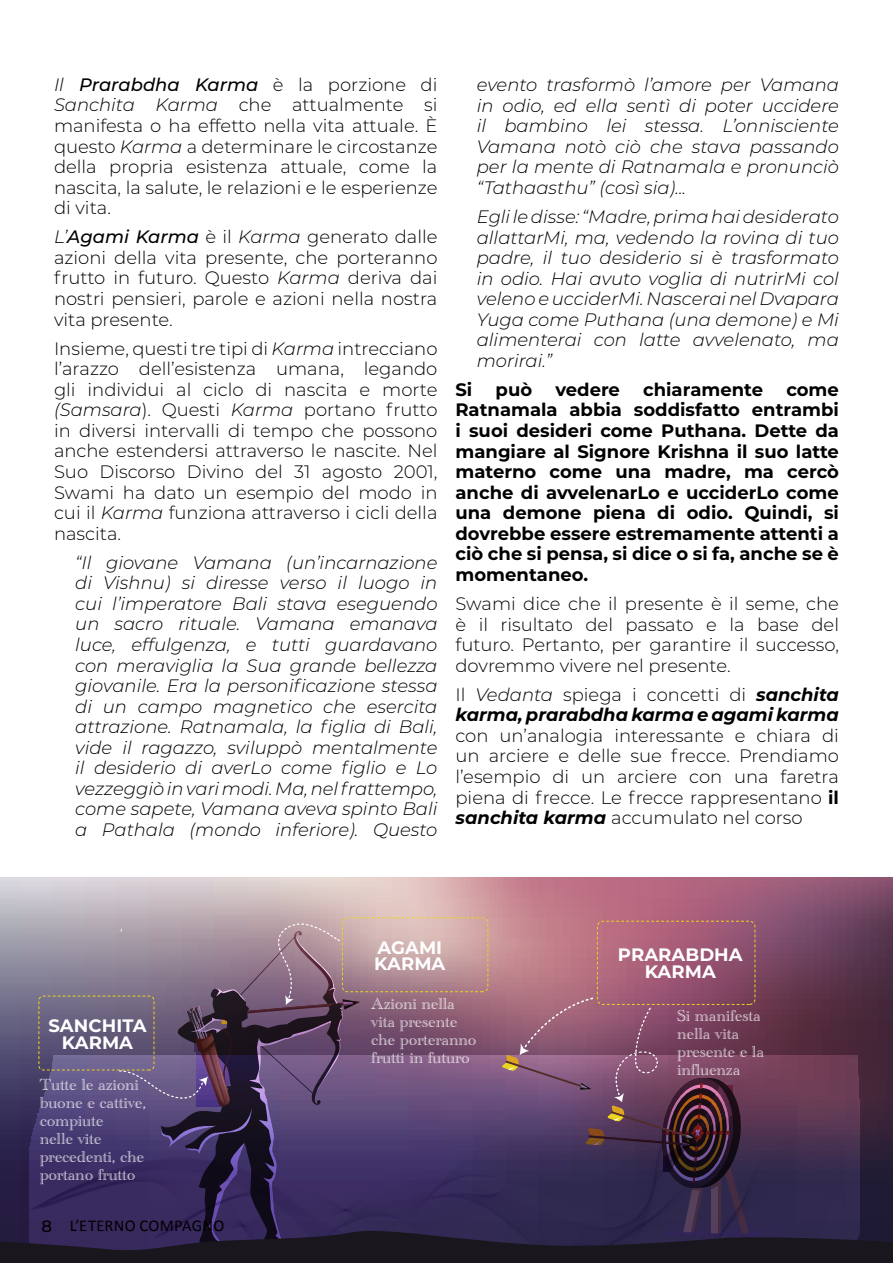
<style>
.page{position:relative;width:893px;height:1263px;background:#fff}
.page>*{position:absolute;margin:0;border:0;box-sizing:border-box;transform-origin:0 0}
.t1{font:300 18px/20.5px "Montserrat";color:#000;text-align:justify}
.t2{font:italic 300 18px/20.5px "Montserrat";color:#000;text-align:justify}
.t3{font:700 18px/20.5px "Montserrat";color:#000;text-align:justify}
.t4{font:italic 700 18px/20.5px "Montserrat";color:#000}
.t5{font:700 18px/16.5px "Montserrat";letter-spacing:.005em;color:#fff;text-align:center}
.t6{font:16.5px/18px "Academy Engraved Let Plain";letter-spacing:.005em;color:#fff}
.t7{font:16.5px "Calibri";letter-spacing:.015em;color:#000}
.s1{font-style:italic}
.s2{font-weight:500;font-style:italic}
.s3{font-weight:300;font-style:normal}
.s4{font-weight:300}
.s5{font-weight:700}
.s6{font-weight:700;font-style:italic}
.s7{font-family:"Montserrat";font-weight:500}
</style>
<div class="page">
<svg style="left:0;top:878px;width:893px;height:45px;background:#be97a3"></svg>
<div style="left:597px;top:921px;width:158px;height:84px;border:1px dashed #ecd51f;border-radius:5px"></div>
<div style="left:342px;top:917px;width:146px;height:75px;border:1px dashed #ecd51f;border-radius:5px"></div>
<svg style="left:0;top:923px;width:893px;height:340px;background:#5e4563"></svg>
<div style="left:31px;top:1209px;width:34px;height:34px;background:#38295c;border-radius:50%"></div>
<p class="t1" style="left:54px;top:74px;width:385px"><span class="s1">Il</span> <span class="s2">Prarabdha Karma</span> è la porzione di <span class="s1">Sanchita Karma</span> che attualmente si manifesta o ha effetto nella vita attuale. È questo <span class="s1">Karma</span> a determinare le circostanze della propria esistenza attuale, come la nascita, la salute, le relazioni e le esperienze di vita.</p>
<p class="t1" style="left:54px;top:226px;width:385px"><span class="s1">L’</span><span class="s2">Agami Karma</span> è il <span class="s1">Karma</span> generato dalle azioni della vita presente, che porteranno frutto in futuro. Questo <span class="s1">Karma</span> deriva dai nostri pensieri, parole e azioni nella nostra vita presente.</p>
<p class="t1" style="left:54px;top:337px;width:385px">Insieme, questi tre tipi di <span class="s1">Karma</span> intrecciano l’arazzo dell’esistenza umana, legando gli individui al ciclo di nascita e morte <span class="s1">(Samsara</span>). Questi <span class="s1">Karma</span> portano frutto in diversi intervalli di tempo che possono anche estendersi attraverso le nascite. Nel Suo Discorso Divino del 31 agosto 2001, Swami ha dato un esempio del modo in cui il <span class="s1">Karma</span> funziona attraverso i cicli della nascita.</p>
<p class="t2" style="left:75px;top:551px;width:364px">“Il giovane Vamana (un’incarnazione di Vishnu) si diresse verso il luogo in cui l’imperatore Bali stava eseguendo un sacro rituale. Vamana emanava luce, effulgenza, e tutti guardavano con meraviglia la Sua grande bellezza giovanile. Era la personificazione stessa di un campo magnetico che esercita attrazione. Ratnamala, la figlia di Bali, vide il ragazzo, sviluppò mentalmente il desiderio di averLo come figlio e Lo vezzeggiò in vari modi. Ma, nel frattempo, come sapete, Vamana aveva spinto Bali a Pathala (mondo inferiore). Questo</p>
<p class="t2" style="left:477px;top:74px;width:364px">evento trasformò l’amore per Vamana in odio, ed ella sentì di poter uccidere il bambino lei stessa. L’onnisciente Vamana notò ciò che stava passando per la mente di Ratnamala e pronunciò “Tathaasthu” (così sia)...</p>
<p class="t2" style="left:477px;top:206px;width:364px">Egli le disse: “Madre, prima hai desiderato allattarMi, ma, vedendo la rovina di tuo padre, il tuo desiderio si è trasformato in odio. Hai avuto voglia di nutrirMi col veleno e ucciderMi. Nascerai nel Dvapara Yuga come Puthana (una demone) e Mi alimenterai con latte avvelenato, ma morirai.”</p>
<p class="t3" style="left:455px;top:378px;width:18px">Si</p>
<p class="t3" style="left:496px;top:378px;width:38px">può</p>
<p class="t3" style="left:555px;top:378px;width:66px">vedere</p>
<p class="t3" style="left:643px;top:378px;width:121px">chiaramente</p>
<p class="t3" style="left:455px;top:378px;width:385px;text-indent:331px">come Ratnamala abbia soddisfatto entrambi i suoi desideri come Puthana. Dette da mangiare al Signore Krishna il suo latte materno come una madre, ma cercò anche di avvelenarLo e ucciderLo come una demone piena di odio. Quindi, si dovrebbe essere estremamente attenti a ciò che si pensa, si dice o si fa, anche se è momentaneo.</p>
<p class="t1" style="left:455px;top:593px;width:385px">Swami dice che il presente è il seme, che è il risultato del passato e la base del futuro. Pertanto, per garantire il successo, dovremmo vivere nel presente.</p>
<p class="t4" style="left:455px;top:683px;width:385px"><span class="s3">Il</span> <span class="s4">Vedanta</span> <span class="s3">spiega i concetti di</span> sanchita karma, prarabdha karma e agami karma</p>
<p class="t1" style="left:455px;top:725px;width:385px">con un’analogia interessante e chiara di un arciere e delle sue frecce. Prendiamo l’esempio di un arciere con una faretra piena di frecce. Le frecce rappresentano <span class="s5">il </span><span class="s6">sanchita karma</span> accumulato nel corso</p>
<p class="t5" style="left:48px;top:1017px;width:100px">SANCHITA<br>KARMA</p>
<p class="t6" style="left:40px;top:1074px;width:108px">Tutte le azioni buone e cattive, compiute<br>nelle vite precedenti, che portano frutto</p>
<p class="t7" style="left:41px;top:1215px;width:184px"><span class="s7">8</span> L’ETERNO COMPAGNO</p>
<p class="t5" style="left:374px;top:938px;width:73px;text-align:left">AGAMI<br>KARMA</p>
<p class="t6" style="left:371px;top:993px;width:106px">Azioni nella vita presente che porteranno frutti in futuro</p>
<p class="t5" style="left:618px;top:946px;width:126px">PRARABDHA<br>KARMA</p>
<p class="t6" style="left:677px;top:1006px;width:88px">Si manifesta nella vita presente e la influenza</p>
</div>
